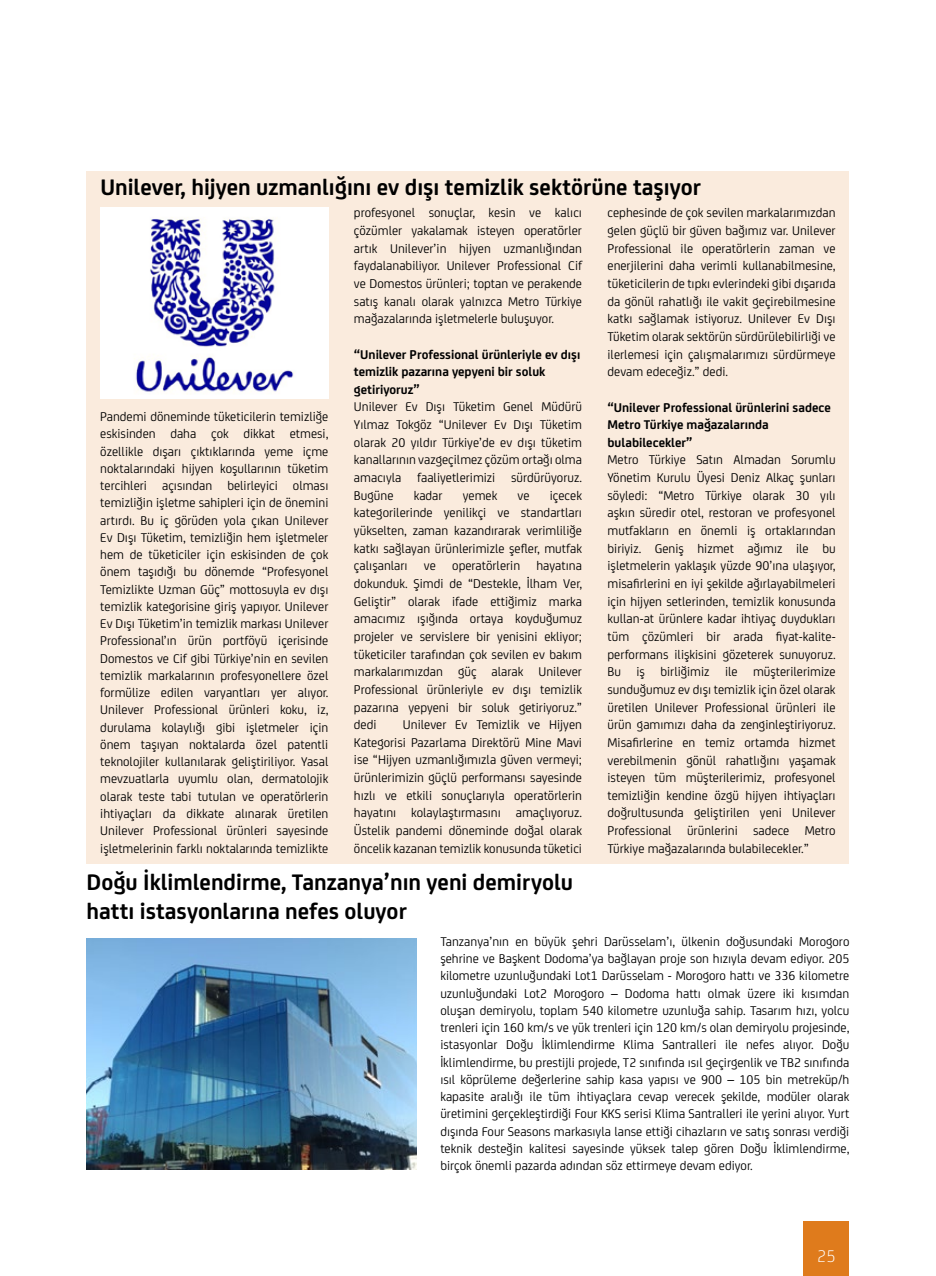
<style>
.page{position:relative;width:936px;height:1276px;background:#fff}
.page>*{position:absolute;margin:0;border:0;box-sizing:border-box;transform-origin:0 0}
.t1{font:700 24px/28.8px "FS Joey";color:#000}
.t2{font:300 18px "FS Joey";color:#fff}
.t3{font:13.5px/17.7px "FS Joey";color:#000;text-align:justify}
.t4{font:700 13.5px/17.7px "FS Joey";color:#000}
</style>
<div class="page">
<div style="left:803px;top:1222px;width:46px;height:54px;background:#df7b1c"></div>
<div style="left:87px;top:171px;width:762px;height:692px;background:#faebdd"></div>
<img style="left:100px;top:207px;width:228px;height:191px">
<img style="left:87px;top:939px;width:330px;height:230px">
<h1 class="t1" style="left:100px;top:171px;width:602px">Unilever, hijyen uzmanlığını ev dışı temizlik sektörüne taşıyor</h1>
<p class="t3" style="left:100px;top:407px;width:229px;line-height:17.2px">Pandemi döneminde tüketicilerin temizliğe eskisinden daha çok dikkat etmesi, özellikle dışarı çıktıklarında yeme içme noktalarındaki hijyen koşullarının tüketim tercihleri açısından belirleyici olması temizliğin işletme sahipleri için de önemini artırdı. Bu iç görüden yola çıkan Unilever Ev Dışı Tüketim, temizliğin hem işletmeler hem de tüketiciler için eskisinden de çok önem taşıdığı bu dönemde “Profesyonel Temizlikte Uzman Güç” mottosuyla ev dışı temizlik kategorisine giriş yapıyor. Unilever Ev Dışı Tüketim’in temizlik markası Unilever Professional’ın ürün portföyü içerisinde Domestos ve Cif gibi Türkiye’nin en sevilen temizlik markalarının profesyonellere özel formülize edilen varyantları yer alıyor.<br>Unilever Professional ürünleri koku, iz, durulama kolaylığı gibi işletmeler için önem taşıyan noktalarda özel patentli teknolojiler kullanılarak geliştiriliyor. Yasal mevzuatlarla uyumlu olan, dermatolojik olarak teste tabi tutulan ve operatörlerin ihtiyaçları da dikkate alınarak üretilen Unilever Professional ürünleri sayesinde işletmelerinin farklı noktalarında temizlikte</p>
<p class="t3" style="left:354px;top:203px;width:229px">profesyonel sonuçlar, kesin ve kalıcı çözümler yakalamak isteyen operatörler artık Unilever’in hijyen uzmanlığından faydalanabiliyor. Unilever Professional Cif ve Domestos ürünleri; toptan ve perakende satış kanalı olarak yalnızca Metro Türkiye mağazalarında işletmelerle buluşuyor.</p>
<p class="t4" style="left:354px;top:344px;width:228px">“Unilever Professional ürünleriyle ev dışı temizlik pazarına yepyeni bir soluk getiriyoruz”</p>
<p class="t3" style="left:354px;top:397px;width:229px">Unilever Ev Dışı Tüketim Genel Müdürü Yılmaz Tokgöz “Unilever Ev Dışı Tüketim olarak 20 yıldır Türkiye’de ev dışı tüketim kanallarının vazgeçilmez çözüm ortağı olma amacıyla faaliyetlerimizi sürdürüyoruz.<br>Bugüne</p>
<p class="t3" style="left:354px;top:485px;width:229px;text-indent:196px">içecek kategorilerinde yenilikçi ve standartları yükselten, zaman kazandırarak verimliliğe katkı sağlayan ürünlerimizle şefler, mutfak çalışanları ve operatörlerin hayatına dokunduk. Şimdi de “Destekle, İlham Ver, Geliştir” olarak ifade ettiğimiz marka amacımız ışığında ortaya koyduğumuz projeler ve servislere bir yenisini ekliyor; tüketiciler tarafından çok sevilen ev bakım markalarımızdan güç alarak Unilever Professional ürünleriyle ev dışı temizlik pazarına yepyeni bir soluk getiriyoruz.” dedi</p>
<p class="t3" style="left:413px;top:485px;width:30px">kadar</p>
<p class="t3" style="left:463px;top:485px;width:36px">yemek</p>
<p class="t3" style="left:517px;top:485px;width:14px">ve</p>
<p class="t3" style="left:354px;top:715px;width:229px;text-indent:49px">Unilever Ev Temizlik ve Hijyen Kategorisi Pazarlama Direktörü Mine Mavi ise “Hijyen uzmanlığımızla güven vermeyi; ürünlerimizin güçlü performansı sayesinde hızlı ve etkili sonuçlarıyla operatörlerin hayatını kolaylaştırmasını amaçlıyoruz.<br>Üstelik pandemi döneminde doğal olarak öncelik kazanan temizlik konusunda tüketici</p>
<h1 class="t1" style="left:87px;top:866px;width:488px">Doğu İklimlendirme, Tanzanya’nın yeni demiryolu hattı istasyonlarına nefes oluyor</h1>
<p class="t3" style="left:607px;top:203px;width:229px">cephesinde de çok sevilen markalarımızdan gelen güçlü bir güven bağımız var. Unilever Professional ile operatörlerin zaman ve enerjilerini daha verimli kullanabilmesine, tüketicilerin de tıpkı evlerindeki gibi dışarıda da gönül rahatlığı ile vakit geçirebilmesine katkı sağlamak istiyoruz. Unilever Ev Dışı Tüketim olarak sektörün sürdürülebilirliği ve ilerlemesi için çalışmalarımızı sürdürmeye devam edeceğiz.” dedi.</p>
<p class="t4" style="left:607px;top:397px;width:225px">“Unilever Professional ürünlerini sadece<br>Metro Türkiye mağazalarında bulabilecekler”</p>
<p class="t3" style="left:607px;top:450px;width:229px">Metro Türkiye Satın Almadan Sorumlu Yönetim Kurulu Üyesi Deniz Alkaç şunları söyledi: “Metro Türkiye olarak 30 yılı aşkın süredir otel, restoran ve profesyonel mutfakların en önemli iş ortaklarından biriyiz. Geniş hizmet ağımız ile bu işletmelerin yaklaşık yüzde 90’ına ulaşıyor, misafirlerini en iyi şekilde ağırlayabilmeleri için hijyen setlerinden, temizlik konusunda kullan-at ürünlere kadar ihtiyaç duydukları tüm çözümleri bir arada fiyat-kalite&shy;performans ilişkisini gözeterek sunuyoruz.<br>Bu iş birliğimiz ile müşterilerimize sunduğumuz ev dışı temizlik için özel olarak üretilen Unilever Professional ürünleri ile ürün gamımızı daha da zenginleştiriyoruz.<br>Misafirlerine en temiz ortamda hizmet verebilmenin gönül rahatlığını yaşamak isteyen tüm müşterilerimiz, profesyonel temizliğin kendine özgü hijyen ihtiyaçları doğrultusunda geliştirilen yeni Unilever Professional ürünlerini sadece Metro Türkiye mağazalarında bulabilecekler.”</p>
<p class="t3" style="left:440px;top:932px;width:410px;line-height:17.2px">Tanzanya’nın en büyük şehri Darüsselam’ı, ülkenin doğusundaki Morogoro şehrine ve Başkent Dodoma’ya bağlayan proje son hızıyla devam ediyor. 205 kilometre uzunluğundaki Lot1 Darüsselam - Morogoro hattı ve 336 kilometre uzunluğundaki Lot2 Morogoro – Dodoma hattı olmak üzere iki kısımdan oluşan demiryolu, toplam 540 kilometre uzunluğa sahip. Tasarım hızı, yolcu trenleri için 160 km/s ve yük trenleri için 120 km/s olan demiryolu projesinde, istasyonlar Doğu İklimlendirme Klima Santralleri ile nefes alıyor. Doğu İklimlendirme, bu prestijli projede, T2 sınıfında ısıl geçirgenlik ve TB2 sınıfında ısıl köprüleme değerlerine sahip kasa yapısı ve 900 – 105 bin metreküp/h kapasite aralığı ile tüm ihtiyaçlara cevap verecek şekilde, modüler olarak üretimini gerçekleştirdiği Four KKS serisi Klima Santralleri ile yerini alıyor. Yurt dışında Four Seasons markasıyla lanse ettiği cihazların ve satış sonrası verdiği teknik desteğin kalitesi sayesinde yüksek talep gören Doğu İklimlendirme, birçok önemli pazarda adından söz ettirmeye devam ediyor.</p>
<h2 class="t2" style="left:817px;top:1243px;width:20px">25</h2>
</div>
